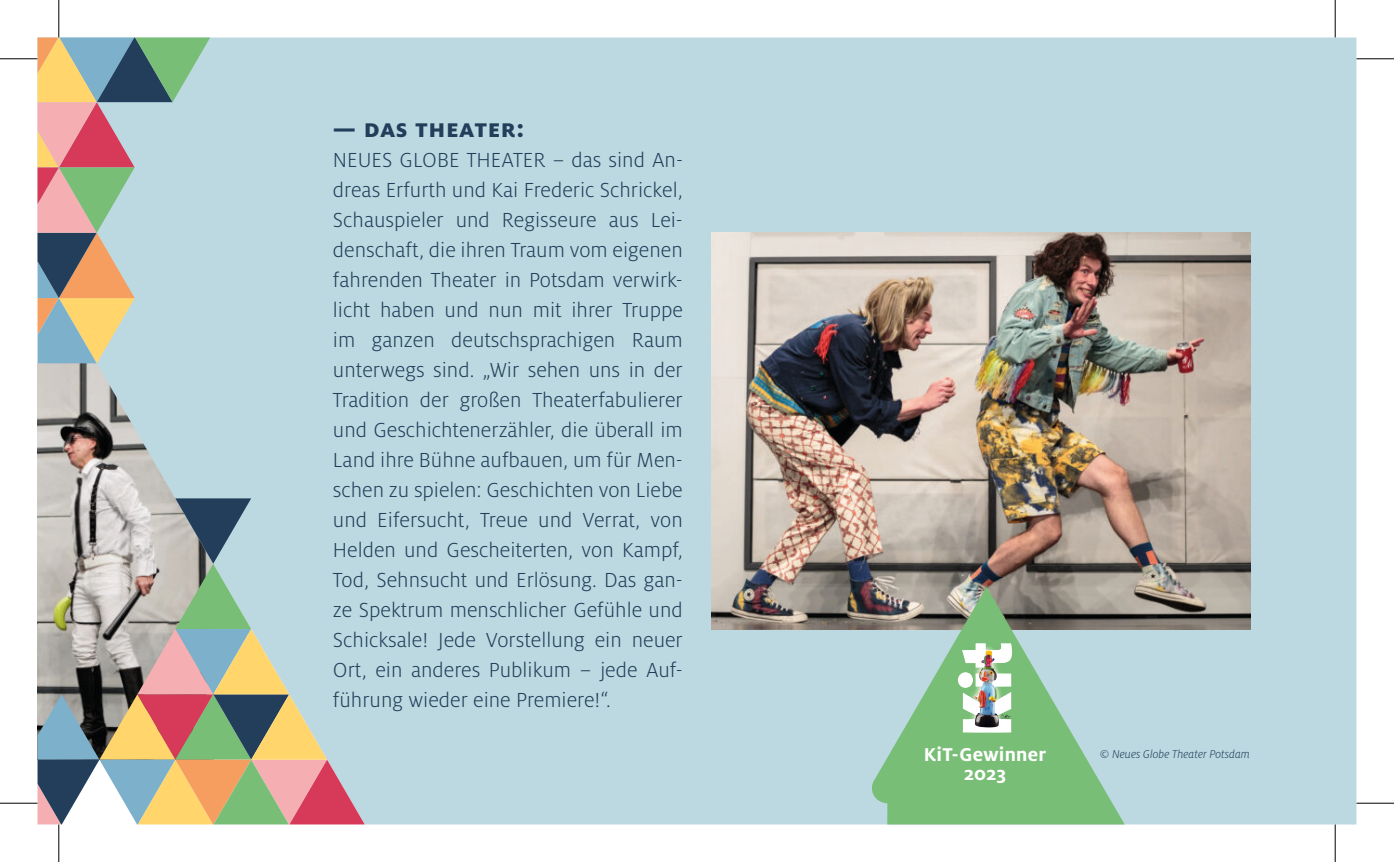
<style>
.page{position:relative;width:1394px;height:862px;background:#fff}
.page>*{position:absolute;margin:0;border:0;box-sizing:border-box;transform-origin:0 0}
.t1{font:800 26.25px "Milo Pro";letter-spacing:.02em;color:#223e5a}
.t2{font:300 22.5px/30px "Milo Pro";color:#223e5a;text-align:justify}
.t3{font:700 20.5px/19px "Milo Pro";letter-spacing:.01em;color:#fff;text-align:center}
.t4{font:italic 300 12.5px "Milo Pro";color:#223e5a}
</style>
<div class="page">
<div style="left:38px;top:38px;width:1318px;height:786px;background:#bcd9e2"></div>
<img style="left:711px;top:233px;width:538px;height:396px">
<svg style="left:38px;top:38px;width:172px;height:325px;background:#b2b6ae"></svg>
<svg style="left:38px;top:498px;width:327px;height:326px;background:#b0b0a6"></svg>
<svg style="left:871px;top:587px;width:253px;height:237px;background:#92bc9a"></svg>
<img style="left:970px;top:732px;width:35px;height:2px">
<img style="left:957px;top:643px;width:54px;height:89px">
<hr style="left:0;top:58px;width:38px;height:1px;background:#000">
<hr style="left:1356px;top:58px;width:37px;height:1px;background:#000">
<hr style="left:0;top:802px;width:38px;height:1px;background:#000">
<hr style="left:1356px;top:802px;width:37px;height:1px;background:#000">
<hr style="left:58px;top:0;width:1px;height:38px;background:#000">
<hr style="left:58px;top:824px;width:1px;height:38px;background:#000">
<hr style="left:1334px;top:0;width:1px;height:38px;background:#000">
<hr style="left:1334px;top:824px;width:1px;height:38px;background:#000">
<p class="t1" style="left:333px;top:113px;width:193px">— das theater:</p>
<p class="t2" style="left:333px;top:145px;width:351px">NEUES GLOBE THEATER – das sind An&shy;dreas Erfurth und Kai Frederic Schrickel, Schauspieler und Regisseure aus Lei&shy;denschaft, die ihren Traum vom eigenen fahrenden Theater in Potsdam verwirk&shy;licht haben und nun mit ihrer Truppe im ganzen deutschsprachigen Raum unterwegs sind. „Wir sehen uns in der Tradition der großen Theaterfabulierer und Geschichtenerzähler, die überall im Land ihre Bühne aufbauen, um für Men&shy;schen zu spielen: Geschichten von Liebe und Eifersucht, Treue und Verrat, von Helden und Gescheiterten, von Kampf, Tod, Sehnsucht und Erlösung. Das gan&shy;ze Spektrum menschlicher Gefühle und Schicksale! Jede Vorstellung ein neuer Ort, ein anderes Publikum – jede Auf&shy;führung wieder eine Premiere!“.</p>
<p class="t3" style="left:923px;top:745px;width:124px">KiT-Gewinner<br>2023</p>
<p class="t4" style="left:1099px;top:746px;width:152px">© Neues Globe Theater Potsdam</p>
</div>
